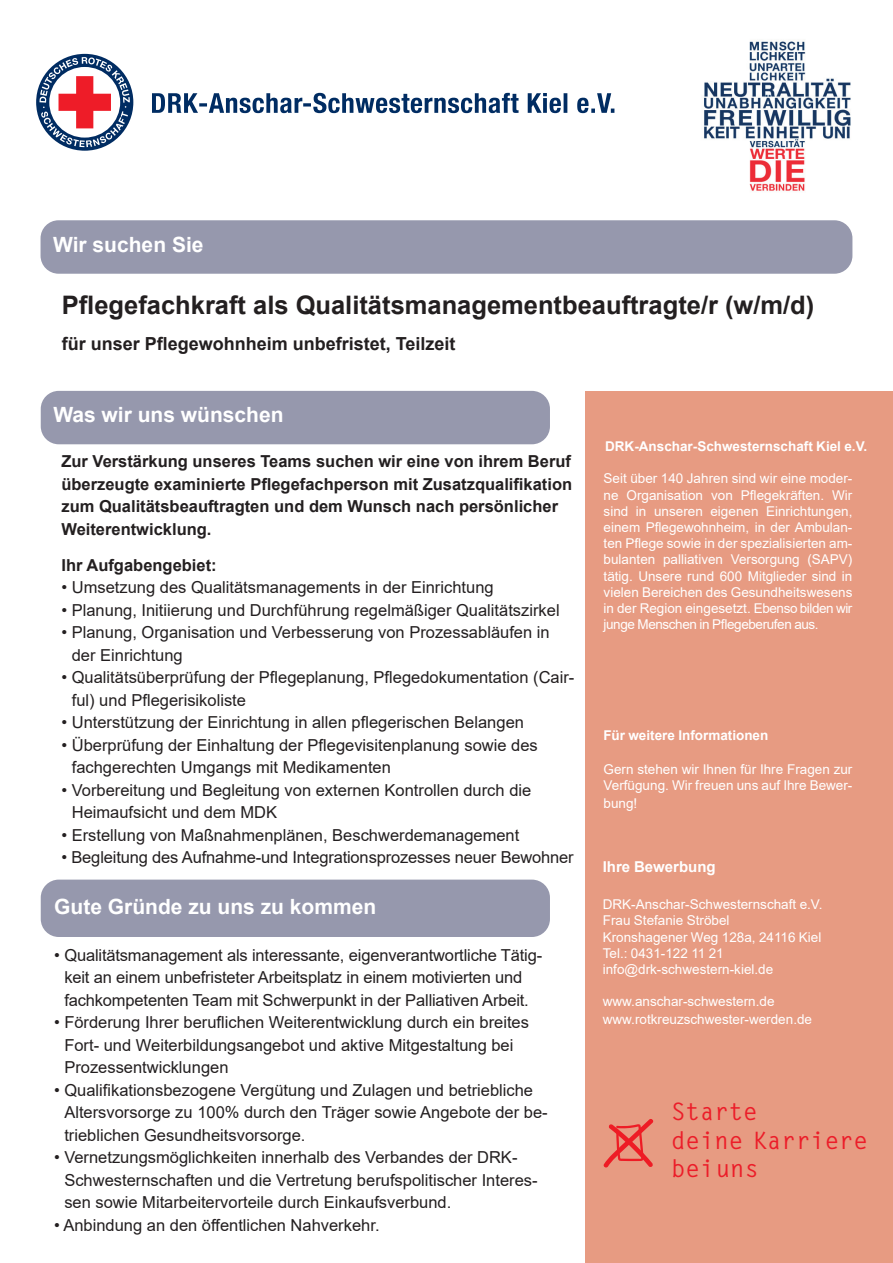
<style>
.page{position:relative;width:893px;height:1263px;background:#fff}
.page>*{position:absolute;margin:0;border:0;box-sizing:border-box;transform-origin:0 0}
.t1{font:700 25.5px "Arial";color:#231f20}
.t2{font:700 24px/28.8px "Letter Gothic Std";color:#ec1d29}
.t3{font:700 21px "Arial";color:#fff}
.t4{font:700 18px "Arial";color:#231f20}
.t5{font:16.5px/22.5px "Arial";color:#231f20}
.t6{font:700 16.5px/22.5px "Arial";color:#231f20}
.t7{font:700 15px "Arial";color:#fff}
.t8{font:13.5px/16.2px "Arial";color:#fff}
.t9{font:700 13.5px "Arial";color:#fff}
</style>
<div class="page">
<div style="left:41px;top:391px;width:509px;height:53px;background:#9698ad;border-radius:18px"></div>
<div style="left:41px;top:220px;width:811px;height:54px;background:#9698ad;border-radius:18px"></div>
<div style="left:41px;top:880px;width:509px;height:57px;background:#9698ad;border-radius:18px"></div>
<div style="left:585px;top:391px;width:308px;height:872px;background:#e79b82"></div>
<svg style="left:603px;top:1119px;width:51px;height:49px"></svg>
<img style="left:704px;top:41px;width:147px;height:150px">
<div style="left:36px;top:54px;width:97px;height:97px;background:#002c62;border-radius:50%"></div>
<svg style="left:39px;top:57px;width:91px;height:90px"></svg>
<svg style="left:152px;top:93px;width:462px;height:20px"></svg>
<p class="t3" style="left:53px;top:230px;width:152px">Wir suchen Sie</p>
<h1 class="t1" style="left:62px;top:287px;width:754px">Pflegefachkraft als Qualitätsmanagementbeauftragte/r (w/m/d)</h1>
<p class="t4" style="left:62px;top:331px;width:395px">für unser Pflegewohnheim unbefristet, Teilzeit</p>
<p class="t3" style="left:53px;top:400px;width:232px">Was wir uns wünschen</p>
<p class="t6" style="left:61px;top:450px;width:512px">Zur Verstärkung unseres Teams suchen wir eine von ihrem Beruf überzeugte examinierte Pflegefachperson mit Zusatzqualifikation zum Qualitätsbeauftragten und dem Wunsch nach persönlicher Weiterentwicklung.</p>
<p class="t6" style="left:61px;top:554px;width:157px">Ihr Aufgabengebiet:</p>
<p class="t5" style="left:61px;top:576px;width:434px">• Umsetzung des Qualitätsmanagements in der Einrichtung</p>
<p class="t5" style="left:61px;top:598px;width:500px">• Planung, Initiierung und Durchführung regelmäßiger Qualitätszirkel</p>
<p class="t5" style="left:72px;top:621px;width:479px;text-indent:-10px">• Planung, Organisation und Verbesserung von Prozessabläufen in der Einrichtung</p>
<p class="t5" style="left:72px;top:666px;width:504px;text-indent:-10px">• Qualitätsüberprüfung der Pflegeplanung, Pflegedokumentation (Cair&shy;ful) und Pflegerisikoliste</p>
<p class="t5" style="left:61px;top:711px;width:464px">• Unterstützung der Einrichtung in allen pflegerischen Belangen</p>
<p class="t5" style="left:72px;top:733px;width:467px;text-indent:-10px">• Überprüfung der Einhaltung der Pflegevisitenplanung sowie des fachgerechten Umgangs mit Medikamenten</p>
<p class="t5" style="left:72px;top:778px;width:461px;text-indent:-10px">• Vorbereitung und Begleitung von externen Kontrollen durch die<br>Heimaufsicht und dem MDK</p>
<p class="t5" style="left:61px;top:823px;width:459px">• Erstellung von Maßnahmenplänen, Beschwerdemanagement</p>
<p class="t5" style="left:61px;top:846px;width:514px">• Begleitung des Aufnahme-und Integrationsprozesses neuer Bewohner</p>
<p class="t3" style="left:54px;top:892px;width:324px">Gute Gründe zu uns zu kommen</p>
<p class="t5" style="left:54px;top:944px;width:490px;text-align:center">• Qualitätsmanagement als interessante, eigenverantwortliche Tätig&shy;keit an einem unbefristeter Arbeitsplatz in einem motivierten und fachkompetenten Team mit Schwerpunkt in der Palliativen Arbeit.</p>
<p class="t5" style="left:64px;top:1011px;width:466px;text-indent:-10px">• Förderung Ihrer beruflichen Weiterentwicklung durch ein breites<br>Fort- und Weiterbildungsangebot und aktive Mitgestaltung bei<br>Prozessentwicklungen</p>
<p class="t5" style="left:64px;top:1079px;width:485px;text-indent:-10px">• Qualifikationsbezogene Vergütung und Zulagen und betriebliche<br>Altersvorsorge zu 100% durch den Träger sowie Angebote der be&shy;trieblichen Gesundheitsvorsorge.</p>
<p class="t5" style="left:64px;top:1146px;width:475px;text-indent:-10px">• Vernetzungsmöglichkeiten innerhalb des Verbandes der DRK-<br>Schwesternschaften und die Vertretung berufspolitischer Interes&shy;sen sowie Mitarbeitervorteile durch Einkaufsverbund.</p>
<p class="t5" style="left:54px;top:1214px;width:327px">• Anbindung an den öffentlichen Nahverkehr.</p>
<p class="t9" style="left:605px;top:436px;width:264px">DRK-Anschar-Schwesternschaft Kiel e.V.</p>
<p class="t8" style="left:604px;top:470px;width:250px;text-align:justify">Seit über 140 Jahren sind wir eine moder&shy;ne Organisation von Pflegekräften. Wir sind in unseren eigenen Einrichtungen, einem Pflegewohnheim, in der Ambulan&shy;ten Pflege sowie in der spezialisierten am&shy;bulanten palliativen Versorgung (SAPV) tätig. Unsere rund 600 Mitglieder sind in vielen Bereichen des Gesundheitswesens in der Region eingesetzt. Ebenso bilden wir junge Menschen in Pflegeberufen aus.</p>
<p class="t9" style="left:603px;top:726px;width:167px">Für weitere Informationen</p>
<p class="t8" style="left:604px;top:761px;width:250px">Gern stehen wir Ihnen für Ihre Fragen zur<br>Verfügung. Wir freuen uns auf Ihre Bewer-</p>
<p class="t8" style="left:604px;top:795px;width:35px">bung!</p>
<p class="t7" style="left:603px;top:856px;width:114px">Ihre Bewerbung</p>
<p class="t8" style="left:603px;top:896px;width:221px">DRK-Anschar-Schwesternschaft e.V.<br>Frau Stefanie Ströbel<br>Kronshagener Weg 128a, 24116 Kiel<br>Tel.: 0431-122 11 21 info@drk-schwestern-kiel.de</p>
<p class="t8" style="left:603px;top:992px;width:211px;line-height:18px">www.anschar-schwestern.de www.rotkreuzschwester-werden.de</p>
<h2 class="t2" style="left:671px;top:1097px;width:198px">Starte<br>deine Karriere bei uns</h2>
</div>
